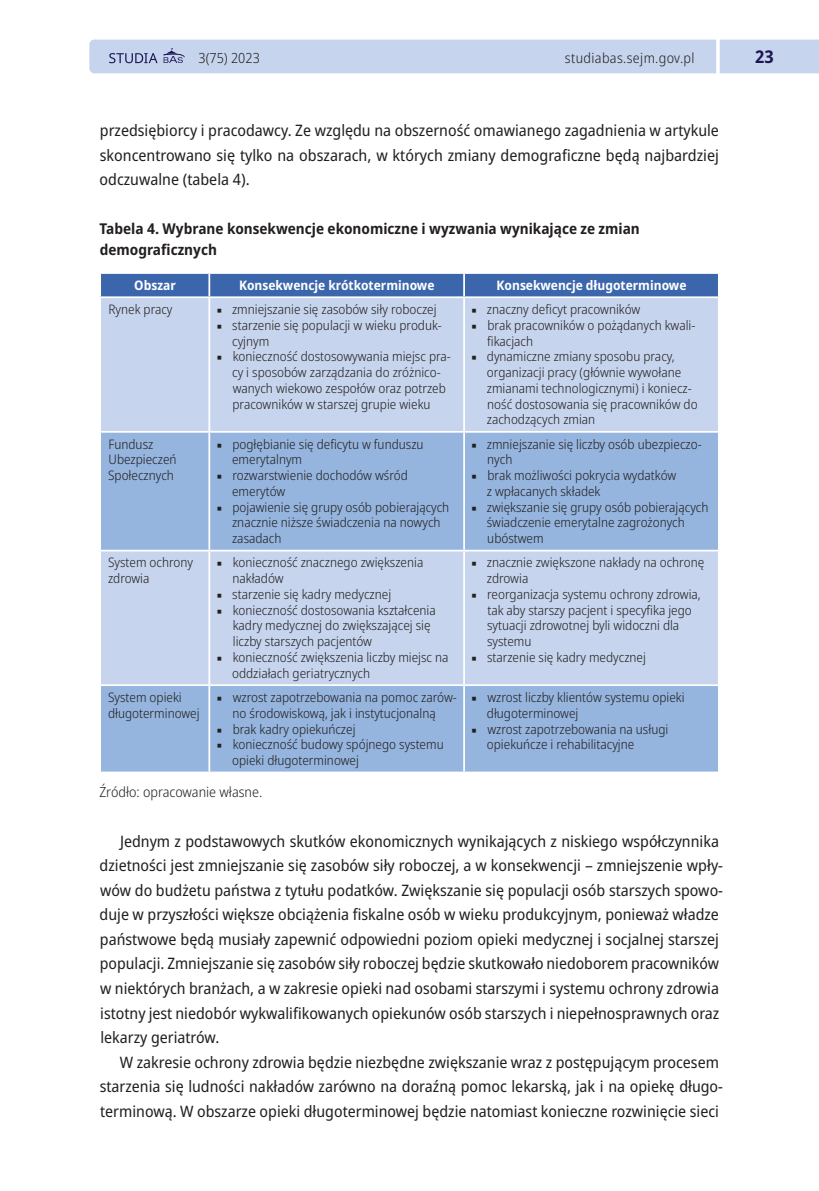
<style>
.page{position:relative;width:819px;height:1191px;background:#fff}
.page>*{position:absolute;margin:0;border:0;box-sizing:border-box;transform-origin:0 0}
.t1{font:700 semi-condensed 17.5px "Noto Sans";color:#1b1455}
.t2{font:semi-condensed 15.75px/24.5px "Noto Sans";color:#231f20}
.t3{font:700 semi-condensed 14.88px/21px "Noto Sans";color:#231f20}
.t4{font:300 semi-condensed 14px "Noto Sans";color:#231f20}
.t5{font:300 semi-condensed 14px "Noto Sans";letter-spacing:.025em;color:#231f20}
.t6{font:300 semi-condensed 13.12px/15.8px "Noto Sans";color:#231f20}
.t7{font:700 semi-condensed 13.12px "Noto Sans";color:#fff}
.s1{font-family:"Minion Pro";font-weight:400;font-stretch:normal}
</style>
<div class="page">
<div style="left:89px;top:40px;width:730px;height:33px;background:#c6d5ed"></div>
<hr style="left:716px;top:0;width:3px;height:112px;background:#fff">
<div style="left:101px;top:298px;width:617px;height:133px;background:#c6d5ed"></div>
<svg style="left:101px;top:433px;width:617px;height:338px;background:#a8c1e4"></svg>
<hr style="left:208px;top:298px;width:2px;height:133px;background:#fff">
<hr style="left:463px;top:298px;width:2px;height:133px;background:#fff">
<hr style="left:208px;top:551px;width:2px;height:133px;background:#fff">
<hr style="left:463px;top:551px;width:2px;height:133px;background:#fff">
<hr style="left:208px;top:433px;width:2px;height:117px;background:#fff">
<hr style="left:463px;top:433px;width:2px;height:117px;background:#fff">
<hr style="left:208px;top:686px;width:2px;height:85px;background:#fff">
<hr style="left:463px;top:686px;width:2px;height:85px;background:#fff">
<div style="left:100px;top:273px;width:619px;height:23px;background:#3c66ac"></div>
<hr style="left:99px;top:550px;width:110px;height:1px;background:#fff">
<hr style="left:209px;top:550px;width:255px;height:1px;background:#fff">
<hr style="left:464px;top:550px;width:255px;height:1px;background:#fff">
<hr style="left:99px;top:684px;width:110px;height:2px;background:#fff">
<hr style="left:209px;top:684px;width:255px;height:2px;background:#fff">
<hr style="left:464px;top:684px;width:255px;height:2px;background:#fff">
<p class="t4" style="left:198px;top:48px;width:63px">3(75) 2023</p>
<p class="t5" style="left:565px;top:48px;width:131px">studiabas.sejm.gov.pl</p>
<h1 class="t1" style="left:755px;top:44px;width:20px">23</h1>
<p class="t2" style="left:100px;top:119px;width:621px;text-align:justify">przedsiębiorcy i pracodawcy. Ze względu na obszerność omawianego zagadnienia w artykule skoncentrowano się tylko na obszarach, w których zmiany demograficzne będą najbardziej odczuwalne (tabela 4).</p>
<p class="t3" style="left:99px;top:218px;width:542px">Tabela 4. Wybrane konsekwencje ekonomiczne i wyzwania wynikające ze zmian demograficznych</p>
<p class="t7" style="left:134px;top:276px;width:43px">Obszar</p>
<p class="t7" style="left:239px;top:276px;width:197px">Konsekwencje krótkoterminowe</p>
<p class="t7" style="left:496px;top:276px;width:191px">Konsekwencje długoterminowe</p>
<p class="t6" style="left:108px;top:302px;width:66px">Rynek pracy</p>
<p class="t6" style="left:217px;top:302px;width:221px"><span class="s1">■</span> zmniejszanie się zasobów siły roboczej</p>
<p class="t6" style="left:232px;top:317px;width:211px;text-indent:-15px"><span class="s1">■</span> starzenie się populacji w wieku produk‑ cyjnym</p>
<p class="t6" style="left:232px;top:349px;width:220px;text-indent:-15px"><span class="s1">■</span> konieczność dostosowywania miejsc pra‑ cy i sposobów zarządzania do zróżnico‑ wanych wiekowo zespołów oraz potrzeb pracowników w starszej grupie wieku</p>
<p class="t6" style="left:471px;top:302px;width:170px"><span class="s1">■</span> znaczny deficyt pracowników</p>
<p class="t6" style="left:487px;top:317px;width:210px;text-indent:-16px"><span class="s1">■</span> brak pracowników o pożądanych kwali‑ fikacjach</p>
<p class="t6" style="left:487px;top:349px;width:212px;text-indent:-15px"><span class="s1">■</span> dynamiczne zmiany sposobu pracy, organizacji pracy (głównie wywołane zmianami technologicznymi) i koniecz‑ ność dostosowania się pracowników do zachodzących zmian</p>
<p class="t6" style="left:108px;top:436px;width:70px">Fundusz<br>Ubezpieczeń<br>Społecznych</p>
<p class="t6" style="left:232px;top:436px;width:193px;text-indent:-15px"><span class="s1">■</span> pogłębianie się deficytu w funduszu emerytalnym</p>
<p class="t6" style="left:232px;top:468px;width:177px;text-indent:-15px"><span class="s1">■</span> rozwarstwienie dochodów wśród emerytów</p>
<p class="t6" style="left:232px;top:499px;width:219px;text-indent:-15px"><span class="s1">■</span> pojawienie się grupy osób pobierających znacznie niższe świadczenia na nowych zasadach</p>
<p class="t6" style="left:108px;top:555px;width:87px">System ochrony zdrowia</p>
<p class="t6" style="left:232px;top:555px;width:192px;text-indent:-16px"><span class="s1">■</span> konieczność znacznego zwiększenia nakładów</p>
<p class="t6" style="left:217px;top:586px;width:176px"><span class="s1">■</span> starzenie się kadry medycznej</p>
<p class="t6" style="left:233px;top:602px;width:204px;text-indent:-16px"><span class="s1">■</span> konieczność dostosowania kształcenia kadry medycznej do zwiększającej się liczby starszych pacjentów</p>
<p class="t6" style="left:232px;top:649px;width:218px;text-indent:-15px"><span class="s1">■</span> konieczność zwiększenia liczby miejsc na oddziałach geriatrycznych</p>
<p class="t6" style="left:108px;top:689px;width:93px">System opieki długoterminowej</p>
<p class="t6" style="left:217px;top:689px;width:241px;text-align:center"><span class="s1">■</span> wzrost zapotrzebowania na pomoc zarów‑ no środowiskową, jak i instytucjonalną</p>
<p class="t6" style="left:217px;top:721px;width:140px"><span class="s1">■</span> brak kadry opiekuńczej</p>
<p class="t6" style="left:232px;top:737px;width:213px;text-indent:-15px"><span class="s1">■</span> konieczność budowy spójnego systemu opieki długoterminowej</p>
<p class="t6" style="left:487px;top:436px;width:216px;text-indent:-16px"><span class="s1">■</span> zmniejszanie się liczby osób ubezpieczo‑ nych</p>
<p class="t6" style="left:487px;top:468px;width:191px;text-indent:-15px"><span class="s1">■</span> brak możliwości pokrycia wydatków z wpłacanych składek</p>
<p class="t6" style="left:487px;top:499px;width:223px;text-indent:-15px"><span class="s1">■</span> zwiększanie się grupy osób pobierających świadczenie emerytalne zagrożonych ubóstwem</p>
<p class="t6" style="left:487px;top:555px;width:219px;text-indent:-15px"><span class="s1">■</span> znacznie zwiększone nakłady na ochronę zdrowia</p>
<p class="t6" style="left:487px;top:586px;width:215px;text-indent:-15px"><span class="s1">■</span> reorganizacja systemu ochrony zdrowia, tak aby starszy pacjent i specyfika jego sytuacji zdrowotnej byli widoczni dla systemu</p>
<p class="t6" style="left:471px;top:649px;width:176px"><span class="s1">■</span> starzenie się kadry medycznej</p>
<p class="t6" style="left:487px;top:689px;width:199px;text-indent:-15px"><span class="s1">■</span> wzrost liczby klientów systemu opieki długoterminowej</p>
<p class="t6" style="left:487px;top:721px;width:183px;text-indent:-15px"><span class="s1">■</span> wzrost zapotrzebowania na usługi opiekuńcze i rehabilitacyjne</p>
<p class="t4" style="left:99px;top:782px;width:164px">Źródło: opracowanie własne.</p>
<p class="t2" style="left:100px;top:829px;width:625px;text-indent:20px">Jednym z podstawowych skutków ekonomicznych wynikających z niskiego współczynnika dzietności jest zmniejszanie się zasobów siły roboczej, a w konsekwencji – zmniejszenie wpły&shy;wów do budżetu państwa z tytułu podatków. Zwiększanie się populacji osób starszych spowo&shy;duje w przyszłości większe obciążenia fiskalne osób w wieku produkcyjnym, ponieważ władze państwowe będą musiały zapewnić odpowiedni poziom opieki medycznej i socjalnej starszej populacji. Zmniejszanie się zasobów siły roboczej będzie skutkowało niedoborem pracowników w niektórych branżach, a w zakresie opieki nad osobami starszymi i systemu ochrony zdrowia istotny jest niedobór wykwalifikowanych opiekunów osób starszych i niepełnosprawnych oraz lekarzy geriatrów.</p>
<p class="t2" style="left:100px;top:1050px;width:624px;text-indent:20px">W zakresie ochrony zdrowia będzie niezbędne zwiększanie wraz z postępującym procesem starzenia się ludności nakładów zarówno na doraźną pomoc lekarską, jak i na opiekę długo&shy;terminową. W obszarze opieki długoterminowej będzie natomiast konieczne rozwinięcie sieci</p>
</div>
